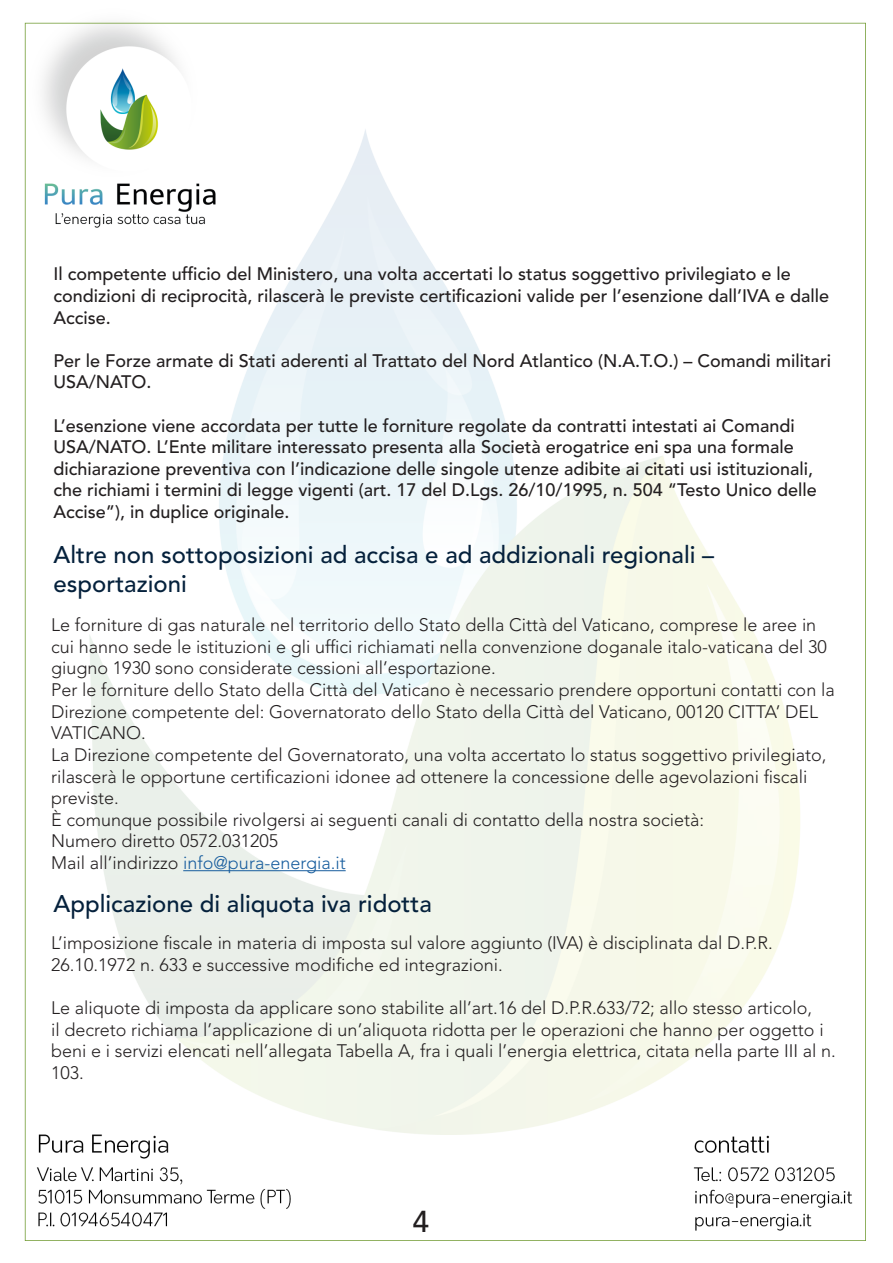
<style>
.page{position:relative;width:893px;height:1263px;background:#fff}
.page>*{position:absolute;margin:0;border:0;box-sizing:border-box;transform-origin:0 0}
.Titolo{font:500 30px "Avenir LT Std";color:#231f20}
.Titolo-2{font:500 24px/28.8px "Avenir LT Std";color:#05213c}
.t1{font:300 18px/21.6px "Avenir LT Std";color:#231f20}
.t2{font:500 18px/21.6px "Avenir LT Std";color:#231f20}
.t3{font:300 18px "Avenir LT Std";color:#175d9e}
.s1{color:#231f20}
</style>
<div class="page">
<img style="left:24px;top:22px;width:842px;height:1219px">
<hr style="left:183px;top:870px;width:163px;height:1px;background:#175d9e">
<p class="t2" style="left:54px;top:264px;width:777px">Il competente ufficio del Ministero, una volta accertati lo status soggettivo privilegiato e le condizioni di reciprocità, rilascerà le previste certificazioni valide per l’esenzione dall’IVA e dalle<br>Accise.</p>
<p class="t2" style="left:54px;top:350px;width:779px">Per le Forze armate di Stati aderenti al Trattato del Nord Atlantico (N.A.T.O.) – Comandi militari<br>USA/NATO.</p>
<p class="t2" style="left:54px;top:415px;width:765px">L’esenzione viene accordata per tutte le forniture regolate da contratti intestati ai Comandi USA/NATO. L’Ente militare interessato presenta alla Società erogatrice eni spa una formale dichiarazione preventiva con l’indicazione delle singole utenze adibite ai citati usi istituzionali, che richiami i termini di legge vigenti (art. 17 del D.Lgs. 26/10/1995, n. 504 “Testo Unico delle Accise”), in duplice originale.</p>
<p class="Titolo-2" style="left:54px;top:541px;width:662px">Altre non sottoposizioni ad accisa e ad addizionali regionali – esportazioni</p>
<p class="t1" style="left:51px;top:614px;width:777px">Le forniture di gas naturale nel territorio dello Stato della Città del Vaticano, comprese le aree in cui hanno sede le istituzioni e gli uffici richiamati nella convenzione doganale italo-vaticana del 30 giugno 1930 sono considerate cessioni all’esportazione.</p>
<p class="t1" style="left:51px;top:679px;width:785px">Per le forniture dello Stato della Città del Vaticano è necessario prendere opportuni contatti con la<br>Direzione competente del: Governatorato dello Stato della Città del Vaticano, 00120 CITTA’ DEL<br>VATICANO.</p>
<p class="t1" style="left:51px;top:744px;width:777px">La Direzione competente del Governatorato, una volta accertato lo status soggettivo privilegiato, rilascerà le opportune certificazioni idonee ad ottenere la concessione delle agevolazioni fiscali previste.</p>
<p class="t1" style="left:51px;top:809px;width:654px">È comunque possibile rivolgersi ai seguenti canali di contatto della nostra società:</p>
<p class="t1" style="left:51px;top:830px;width:229px">Numero diretto 0572.031205</p>
<p class="t3" style="left:51px;top:852px;width:296px"><span class="s1">Mail all’indirizzo</span> info@pura-energia.it</p>
<p class="Titolo-2" style="left:54px;top:890px;width:380px">Applicazione di aliquota iva ridotta</p>
<p class="t1" style="left:51px;top:932px;width:723px">L’imposizione fiscale in materia di imposta sul valore aggiunto (IVA) è disciplinata dal D.P.R.<br>26.10.1972 n. 633 e successive modifiche ed integrazioni.</p>
<p class="t1" style="left:51px;top:997px;width:786px">Le aliquote di imposta da applicare sono stabilite all’art.16 del D.P.R.633/72; allo stesso articolo,<br>il decreto richiama l’applicazione di un’aliquota ridotta per le operazioni che hanno per oggetto i beni e i servizi elencati nell’allegata Tabella A, fra i quali l’energia elettrica, citata nella parte III al n.<br>103.</p>
<p class="Titolo" style="left:413px;top:1204px;width:18px">4</p>
</div>
